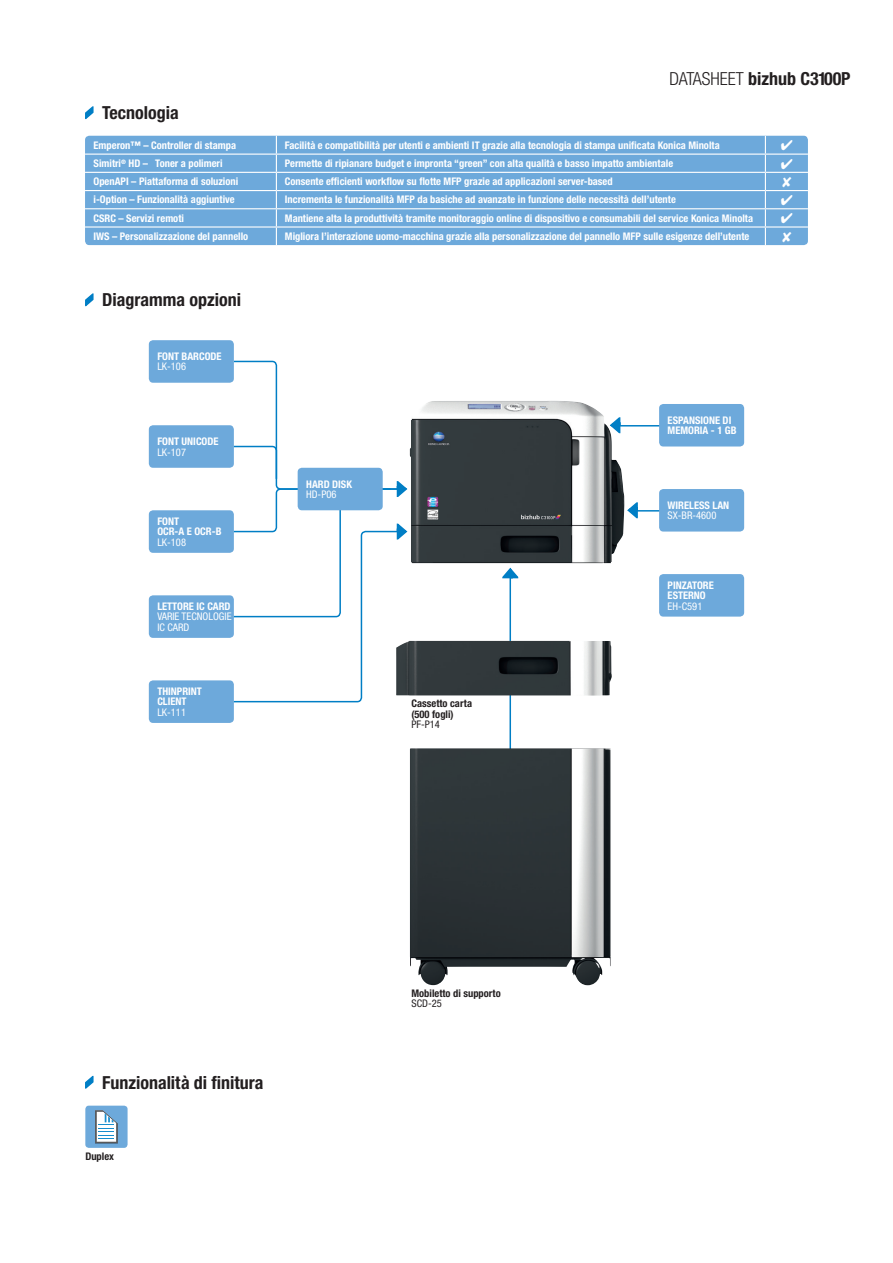
<style>
.page{position:relative;width:893px;height:1263px;background:#fff}
.page>*{position:absolute;margin:0;border:0;box-sizing:border-box;transform-origin:0 0}
.t1{font:700 condensed 18px "Helvetica Neue LTW1 G";color:#231f20}
.t2{font:700 condensed 10.5px/10.5px "Helvetica Neue LTW1 G";color:#fff}
.t3{font:condensed 10.5px/10.5px "Helvetica Neue LTW1 G";color:#fff}
.t4{font:700 condensed 10.5px/10.5px "Helvetica Neue LTW1 G";color:#231f20}
.t5{font:condensed 10.5px "Helvetica Neue LTW1 G";color:#231f20}
.s1{font-weight:300}
</style>
<div class="page">
<img style="left:410px;top:401px;width:214px;height:162px">
<svg style="left:85px;top:293px;width:9px;height:14px"></svg>
<svg style="left:85px;top:106px;width:9px;height:14px"></svg>
<svg style="left:85px;top:1075px;width:9px;height:14px"></svg>
<div style="left:85px;top:1106px;width:43px;height:42px;background:#6da9db;border-radius:4px"></div>
<svg style="left:95px;top:1143px;width:23px;height:1px"></svg>
<svg style="left:95px;top:1110px;width:23px;height:33px"></svg>
<svg style="left:608px;top:416px;width:13px;height:18px"></svg>
<svg style="left:627px;top:502px;width:11px;height:17px"></svg>
<hr style="left:617px;top:425px;width:60px;height:1px;background:#007ec5">
<hr style="left:635px;top:510px;width:42px;height:2px;background:#007ec5">
<svg style="left:502px;top:567px;width:17px;height:12px"></svg>
<hr style="left:509px;top:575px;width:2px;height:84px;background:#007ec5">
<hr style="left:509px;top:693px;width:2px;height:69px;background:#007ec5">
<div style="left:149px;top:425px;width:85px;height:43px;background:#6da9db;border-radius:4px"></div>
<div style="left:149px;top:510px;width:85px;height:43px;background:#6da9db;border-radius:4px"></div>
<div style="left:149px;top:680px;width:85px;height:43px;background:#6da9db;border-radius:4px"></div>
<div style="left:659px;top:489px;width:85px;height:42px;background:#6da9db;border-radius:4px"></div>
<div style="left:149px;top:340px;width:85px;height:43px;background:#6da9db;border-radius:4px"></div>
<div style="left:659px;top:404px;width:85px;height:42px;background:#6da9db;border-radius:4px"></div>
<div style="left:149px;top:595px;width:85px;height:43px;background:#6da9db;border-radius:4px"></div>
<svg style="left:232px;top:360px;width:176px;height:343px"></svg>
<div style="left:85px;top:136px;width:723px;height:109px;background:#6da9db;border-radius:4px"></div>
<hr style="left:85px;top:154px;width:191px;height:1px;background:#fff">
<hr style="left:276px;top:154px;width:489px;height:1px;background:#fff">
<hr style="left:765px;top:154px;width:43px;height:1px;background:#fff">
<hr style="left:85px;top:172px;width:191px;height:1px;background:#fff">
<hr style="left:276px;top:172px;width:489px;height:1px;background:#fff">
<hr style="left:765px;top:172px;width:43px;height:1px;background:#fff">
<hr style="left:85px;top:190px;width:191px;height:1px;background:#fff">
<hr style="left:276px;top:190px;width:489px;height:1px;background:#fff">
<hr style="left:765px;top:190px;width:43px;height:1px;background:#fff">
<hr style="left:85px;top:208px;width:191px;height:1px;background:#fff">
<hr style="left:276px;top:208px;width:489px;height:1px;background:#fff">
<hr style="left:765px;top:208px;width:43px;height:1px;background:#fff">
<hr style="left:85px;top:226px;width:191px;height:2px;background:#fff">
<hr style="left:276px;top:226px;width:489px;height:2px;background:#fff">
<hr style="left:765px;top:226px;width:43px;height:2px;background:#fff">
<svg style="left:276px;top:136px;width:1px;height:109px"></svg>
<svg style="left:765px;top:136px;width:1px;height:109px"></svg>
<div style="left:659px;top:574px;width:85px;height:43px;background:#6da9db;border-radius:4px"></div>
<div style="left:298px;top:468px;width:85px;height:42px;background:#6da9db;border-radius:4px"></div>
<img style="left:396px;top:641px;width:216px;height:55px">
<img style="left:410px;top:748px;width:201px;height:237px">
<h1 class="t1" style="left:102px;top:102px;width:78px">Tecnologia</h1>
<h1 class="t1" style="left:670px;top:68px;width:182px"><span class="s1">DATASHEET</span> bizhub C3100P</h1>
<p class="t2" style="left:94px;top:140px;width:144px">Emperon™ – Controller di stampa</p>
<p class="t2" style="left:285px;top:140px;width:436px">Facilità e compatibilità per utenti e ambienti IT grazie alla tecnologia di stampa unificata Konica Minolta</p>
<p class="t2" style="left:94px;top:158px;width:131px">Simitri<sup>®</sup> HD – Toner a polimeri</p>
<p class="t2" style="left:285px;top:158px;width:390px">Permette di ripianare budget e impronta “green” con alta qualità e basso impatto ambientale</p>
<p class="t2" style="left:94px;top:176px;width:146px">OpenAPI – Piattaforma di soluzioni</p>
<p class="t2" style="left:285px;top:176px;width:329px">Consente efficienti workflow su flotte MFP grazie ad applicazioni server-based</p>
<p class="t2" style="left:94px;top:194px;width:143px">i-Option – Funzionalità aggiuntive</p>
<p class="t2" style="left:285px;top:194px;width:392px">Incrementa le funzionalità MFP da basiche ad avanzate in funzione delle necessità dell’utente</p>
<p class="t2" style="left:94px;top:213px;width:92px">CSRC – Servizi remoti</p>
<p class="t2" style="left:285px;top:213px;width:470px">Mantiene alta la produttività tramite monitoraggio online di dispositivo e consumabili del service Konica Minolta</p>
<p class="t2" style="left:94px;top:231px;width:156px">IWS – Personalizzazione del pannello</p>
<p class="t2" style="left:285px;top:231px;width:466px">Migliora l’interazione uomo-macchina grazie alla personalizzazione del pannello MFP sulle esigenze dell’utente</p>
<h1 class="t1" style="left:102px;top:289px;width:140px">Diagramma opzioni</h1>
<p class="t2" style="left:157px;top:351px;width:66px">font Barcode</p>
<p class="t3" style="left:157px;top:362px;width:30px">LK-106</p>
<p class="t2" style="left:157px;top:436px;width:63px">font Unicode</p>
<p class="t3" style="left:157px;top:447px;width:30px">LK-107</p>
<p class="t2" style="left:157px;top:516px;width:66px">FONT<br>OCR-A e OCR-B</p>
<p class="t3" style="left:157px;top:537px;width:30px">LK-108</p>
<p class="t2" style="left:157px;top:601px;width:57px">lettore Ic card</p>
<p class="t3" style="left:157px;top:611px;width:75px">VARIE TECNOLOGIE<br>IC CARD</p>
<p class="t2" style="left:157px;top:686px;width:44px">ThinPrint<br>Client</p>
<p class="t3" style="left:157px;top:707px;width:30px">LK-111</p>
<p class="t2" style="left:306px;top:479px;width:7px">Hard</p>
<p class="t2" style="left:332px;top:479px;width:16px">disk</p>
<p class="t3" style="left:306px;top:489px;width:32px">HD-P06</p>
<p class="t4" style="left:411px;top:698px;width:62px">Cassetto carta (500 fogli)</p>
<p class="t5" style="left:411px;top:718px;width:30px">PF-P14</p>
<h1 class="t1" style="left:102px;top:1071px;width:163px">Funzionalità di finitura</h1>
<p class="t4" style="left:85px;top:1151px;width:30px">Duplex</p>
<p class="t4" style="left:411px;top:988px;width:91px">Mobiletto di supporto</p>
<p class="t5" style="left:411px;top:997px;width:32px">SCD-25</p>
<p class="t2" style="left:668px;top:415px;width:70px">espansione di<br>Memoria - 1 GB</p>
<p class="t2" style="left:668px;top:500px;width:62px">Wireless LAN</p>
<p class="t3" style="left:668px;top:510px;width:50px">SX-BR-4600</p>
<p class="t2" style="left:668px;top:580px;width:48px">pinzatore esterno</p>
<p class="t3" style="left:668px;top:601px;width:36px">EH-C591</p>
</div>
